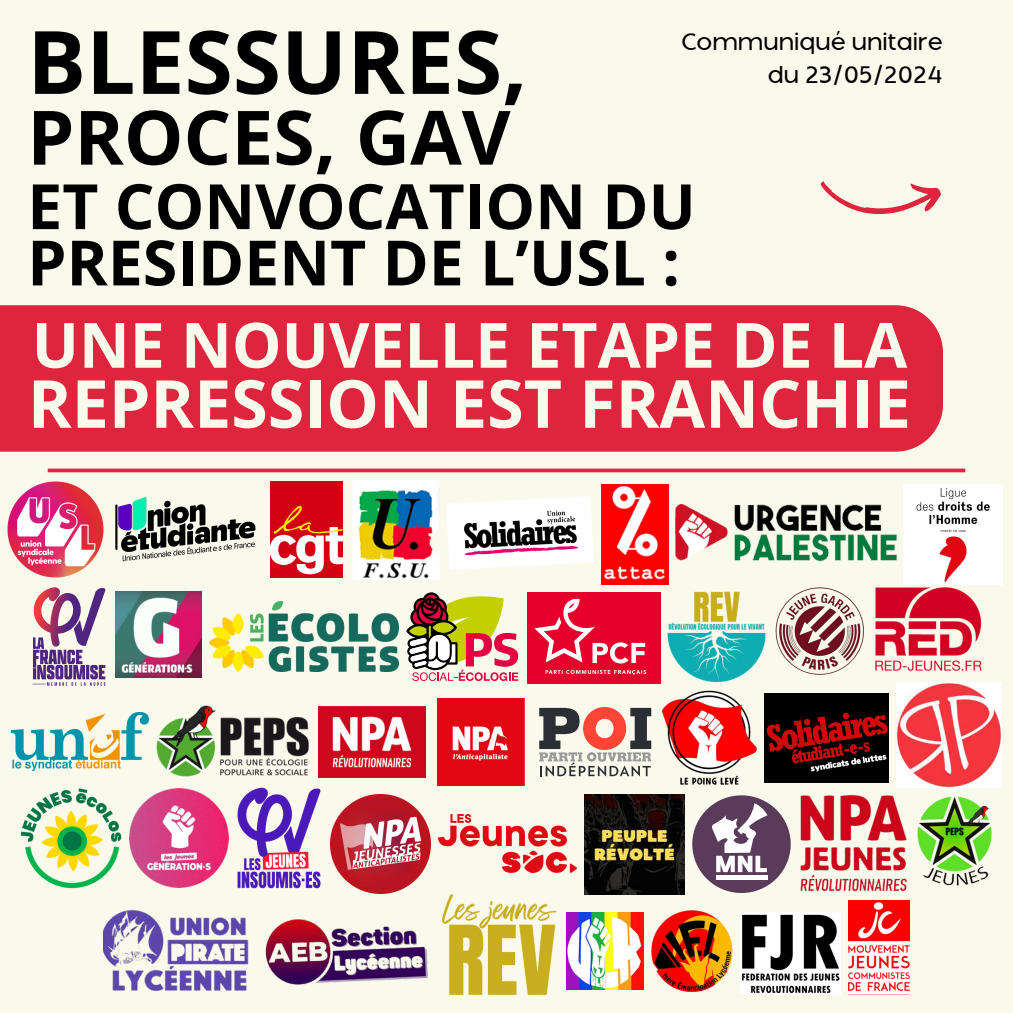
<style>
.page{position:relative;width:1013px;height:1013px;background:#fff}
.page>*{position:absolute;margin:0;border:0;box-sizing:border-box;transform-origin:0 0}
.t1{font:700 87.5px "Open Sans";color:#000}
.t2{font:700 75px "Open Sans";color:#000}
.t3{font:700 66.25px "Open Sans";color:#fafaec}
.t4{font:700 62.5px/56.2px "Open Sans";color:#000}
.t5{font:700 62.5px "Open Sans";color:#fafaec}
.t6{font:23.75px "Montreal";color:#000}
</style>
<div class="page">
<div style="left:0;top:0;width:1012px;height:1012px;background:#fafaec"></div>
<div style="left:0;top:305px;width:943px;height:146px;background:#df253e"></div>
<svg style="left:48px;top:468px;width:917px;height:4px;background:#e24357"></svg>
<svg style="left:820px;top:181px;width:121px;height:34px"></svg>
<img style="left:848px;top:900px;width:61px;height:94px">
<img style="left:651px;top:910px;width:81px;height:82px">
<img style="left:740px;top:912px;width:100px;height:82px">
<img style="left:104px;top:909px;width:145px;height:82px">
<img style="left:265px;top:919px;width:163px;height:66px">
<img style="left:566px;top:912px;width:77px;height:77px">
<img style="left:442px;top:894px;width:115px;height:100px">
<img style="left:917px;top:796px;width:75px;height:90px">
<img style="left:20px;top:788px;width:102px;height:101px">
<img style="left:237px;top:787px;width:84px;height:102px">
<img style="left:129px;top:788px;width:100px;height:99px">
<svg style="left:692px;top:795px;width:98px;height:98px"></svg>
<img style="left:584px;top:794px;width:100px;height:100px">
<img style="left:800px;top:794px;width:107px;height:98px">
<img style="left:331px;top:794px;width:99px;height:99px">
<img style="left:438px;top:814px;width:139px;height:58px">
<img style="left:7px;top:481px;width:97px;height:97px">
<img style="left:115px;top:496px;width:141px;height:66px">
<div style="left:270px;top:481px;width:73px;height:96px;background:#d20012"></div>
<svg style="left:270px;top:506px;width:73px;height:68px"></svg>
<img style="left:353px;top:480px;width:86px;height:99px">
<img style="left:446px;top:496px;width:148px;height:73px">
<img style="left:601px;top:485px;width:67px;height:99px">
<img style="left:676px;top:505px;width:220px;height:56px">
<img style="left:903px;top:485px;width:99px;height:99px">
<img style="left:156px;top:706px;width:153px;height:71px">
<img style="left:437px;top:698px;width:88px;height:87px">
<img style="left:318px;top:706px;width:107px;height:71px">
<svg style="left:539px;top:707px;width:112px;height:69px"></svg>
<div style="left:764px;top:693px;width:125px;height:89px;background:#000"></div>
<svg style="left:766px;top:712px;width:121px;height:59px"></svg>
<img style="left:662px;top:690px;width:95px;height:95px">
<img style="left:896px;top:682px;width:105px;height:105px">
<img style="left:11px;top:712px;width:137px;height:58px">
<img style="left:667px;top:591px;width:98px;height:90px">
<svg style="left:32px;top:587px;width:73px;height:98px"></svg>
<img style="left:775px;top:587px;width:89px;height:88px">
<img style="left:875px;top:587px;width:107px;height:84px">
<img style="left:115px;top:591px;width:87px;height:86px">
<img style="left:209px;top:601px;width:189px;height:71px">
<svg style="left:406px;top:592px;width:112px;height:89px"></svg>
<div style="left:527px;top:592px;width:133px;height:92px;background:#e4002b"></div>
<svg style="left:545px;top:670px;width:101px;height:5px"></svg>
<svg style="left:534px;top:598px;width:111px;height:65px"></svg>
<p class="t1" style="left:27px;top:0;width:502px">BLESSURES,</p>
<p class="t2" style="left:27px;top:84px;width:484px">PROCES, GAV</p>
<p class="t4" style="left:27px;top:177px;width:670px">ET CONVOCATION DU<br>PRESIDENT DE L’USL :</p>
<p class="t5" style="left:32px;top:301px;width:877px">UNE NOUVELLE ETAPE DE LA</p>
<p class="t3" style="left:28px;top:357px;width:884px">REPRESSION EST FRANCHIE</p>
<p class="t6" style="left:681px;top:32px;width:263px">Communiqué unitaire</p>
<p class="t6" style="left:767px;top:65px;width:177px">du 23/05/2024</p>
</div>
